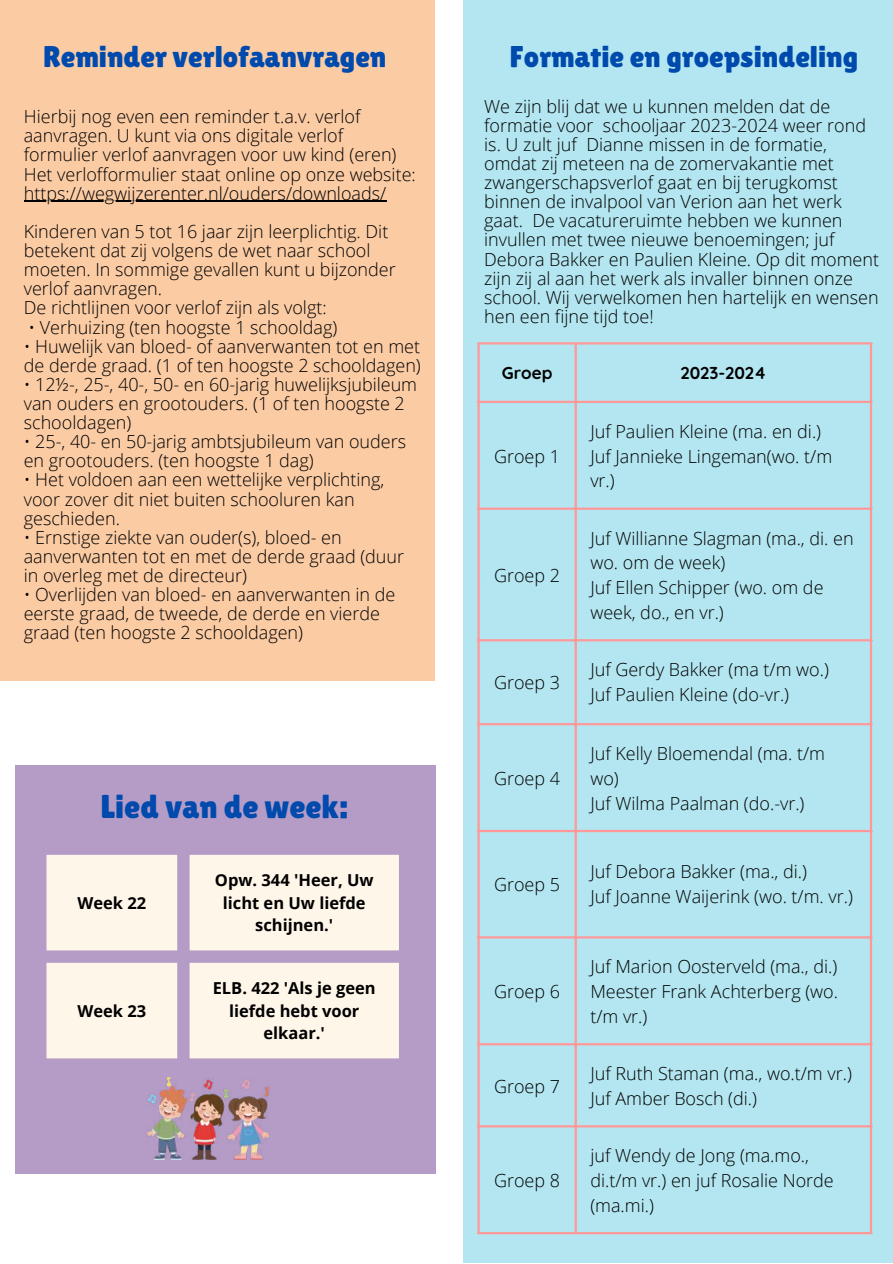
<style>
.page{position:relative;width:893px;height:1264px;background:#fff}
.page>*{position:absolute;margin:0;border:0;box-sizing:border-box;transform-origin:0 0}
.t1{font:33px "Lilita One";color:#004aad}
.t2{font:30px "Lilita One";color:#004aad}
.t3{font:300 18px/19px "Open Sans";color:#000}
.t4{font:700 17.1px "Quicksand";color:#000}
.t5{font:700 16.5px/22.5px "Open Sans";color:#000;text-align:center}
</style>
<div class="page">
<div style="left:15px;top:765px;width:420px;height:408px;background:#b59cc6"></div>
<svg style="left:46px;top:854px;width:353px;height:204px;background:#f7ede6"></svg>
<img style="left:148px;top:1077px;width:121px;height:82px">
<div style="left:1px;top:0;width:434px;height:680px;background:#fbcba4"></div>
<hr style="left:24px;top:201px;width:363px;height:1px;background:#000">
<div style="left:463px;top:0;width:429px;height:1262px;background:#b3e6f0"></div>
<hr style="left:477px;top:344px;width:2px;height:887px;background:#f99">
<hr style="left:574px;top:344px;width:2px;height:887px;background:#f99">
<hr style="left:869px;top:344px;width:3px;height:887px;background:#f99">
<hr style="left:477px;top:342px;width:395px;height:2px;background:#f99">
<hr style="left:477px;top:401px;width:395px;height:2px;background:#f99">
<hr style="left:477px;top:507px;width:395px;height:3px;background:#f99">
<hr style="left:477px;top:639px;width:395px;height:2px;background:#f99">
<hr style="left:477px;top:723px;width:395px;height:2px;background:#f99">
<hr style="left:477px;top:829px;width:395px;height:3px;background:#f99">
<hr style="left:477px;top:936px;width:395px;height:2px;background:#f99">
<hr style="left:477px;top:1043px;width:395px;height:2px;background:#f99">
<hr style="left:477px;top:1125px;width:395px;height:2px;background:#f99">
<hr style="left:477px;top:1231px;width:395px;height:3px;background:#f99">
<h2 class="t2" style="left:43px;top:39px;width:345px">Reminder verlofaanvragen</h2>
<p class="t3" style="left:24px;top:107px;width:393px">Hierbij nog even een reminder t.a.v. verlof aanvragen. U kunt via ons digitale verlof formulier verlof aanvragen voor uw kind (eren)<br>Het verlofformulier staat online op onze website: https://wegwijzerenter.nl/ouders/downloads/</p>
<p class="t3" style="left:24px;top:221px;width:373px">Kinderen van 5 tot 16 jaar zijn leerplichtig. Dit betekent dat zij volgens de wet naar school moeten. In sommige gevallen kunt u bijzonder verlof aanvragen.<br>De richtlijnen voor verlof zijn als volgt:</p>
<p class="t3" style="left:28px;top:317px;width:310px">• Verhuizing (ten hoogste 1 schooldag)</p>
<p class="t3" style="left:24px;top:336px;width:398px">• Huwelijk van bloed- of aanverwanten tot en met de derde graad. (1 of ten hoogste 2 schooldagen)</p>
<p class="t3" style="left:24px;top:374px;width:395px">• 12½-, 25-, 40-, 50- en 60-jarig huwelijksjubileum van ouders en grootouders. (1 of ten hoogste 2 schooldagen)</p>
<p class="t3" style="left:24px;top:432px;width:384px">• 25-, 40- en 50-jarig ambtsjubileum van ouders en grootouders. (ten hoogste 1 dag)</p>
<p class="t3" style="left:24px;top:470px;width:362px">• Het voldoen aan een wettelijke verplichting, voor zover dit niet buiten schooluren kan geschieden.</p>
<p class="t3" style="left:24px;top:527px;width:382px">• Ernstige ziekte van ouder(s), bloed- en aanverwanten tot en met de derde graad (duur in overleg met de directeur)</p>
<p class="t3" style="left:24px;top:584px;width:373px">• Overlijden van bloed- en aanverwanten in de eerste graad, de tweede, de derde en vierde graad (ten hoogste 2 schooldagen)</p>
<h1 class="t1" style="left:101px;top:787px;width:248px">Lied van de week:</h1>
<p class="t5" style="left:77px;top:891px;width:70px">Week 22</p>
<p class="t5" style="left:77px;top:999px;width:70px">Week 23</p>
<p class="t5" style="left:215px;top:868px;width:160px">Opw. 344 'Heer, Uw licht en Uw liefde schijnen.'</p>
<p class="t5" style="left:213px;top:976px;width:164px">ELB. 422 'Als je geen liefde hebt voor elkaar.'</p>
<h2 class="t2" style="left:510px;top:39px;width:350px">Formatie en groepsindeling</h2>
<p class="t3" style="left:484px;top:96px;width:396px">We zijn blij dat we u kunnen melden dat de formatie voor schooljaar 2023-2024 weer rond is. U zult juf Dianne missen in de formatie, omdat zij meteen na de zomervakantie met zwangerschapsverlof gaat en bij terugkomst binnen de invalpool van Verion aan het werk gaat. De vacatureruimte hebben we kunnen invullen met twee nieuwe benoemingen; juf Debora Bakker en Paulien Kleine. Op dit moment zijn zij al aan het werk als invaller binnen onze school. Wij verwelkomen hen hartelijk en wensen hen een fijne tijd toe!</p>
<p class="t4" style="left:502px;top:362px;width:52px">Groep</p>
<p class="t4" style="left:680px;top:362px;width:87px">2023-2024</p>
<p class="t3" style="left:494px;top:446px;width:67px">Groep 1</p>
<p class="t3" style="left:494px;top:565px;width:67px">Groep 2</p>
<p class="t3" style="left:494px;top:672px;width:67px">Groep 3</p>
<p class="t3" style="left:494px;top:768px;width:67px">Groep 4</p>
<p class="t3" style="left:494px;top:874px;width:67px">Groep 5</p>
<p class="t3" style="left:494px;top:981px;width:67px">Groep 6</p>
<p class="t3" style="left:494px;top:1076px;width:67px">Groep 7</p>
<p class="t3" style="left:494px;top:1170px;width:67px">Groep 8</p>
<p class="t3" style="left:590px;top:418px;width:243px;line-height:24.8px">Juf Paulien Kleine (ma. en di.)<br>Juf Jannieke Lingeman(wo. t/m vr.)</p>
<p class="t3" style="left:590px;top:525px;width:265px;line-height:24.8px">Juf Willianne Slagman (ma., di. en wo. om de week)<br>Juf Ellen Schipper (wo. om de week, do., en vr.)</p>
<p class="t3" style="left:590px;top:657px;width:240px;line-height:24.8px">Juf Gerdy Bakker (ma t/m wo.)<br>Juf Paulien Kleine (do-vr.)</p>
<p class="t3" style="left:590px;top:740px;width:236px;line-height:24.8px">Juf Kelly Bloemendal (ma. t/m wo)<br>Juf Wilma Paalman (do.-vr.)</p>
<p class="t3" style="left:590px;top:858px;width:264px;line-height:24.8px">Juf Debora Bakker (ma., di.)<br>Juf Joanne Waijerink (wo. t/m. vr.)</p>
<p class="t3" style="left:590px;top:954px;width:249px;line-height:24.8px;text-align:justify">Juf Marion Oosterveld (ma., di.)<br>Meester Frank Achterberg (wo. t/m vr.)</p>
<p class="t3" style="left:590px;top:1060px;width:263px;line-height:24.8px">Juf Ruth Staman (ma., wo.t/m vr.)<br>Juf Amber Bosch (di.)</p>
<p class="t3" style="left:590px;top:1142px;width:245px;line-height:24.8px">juf Wendy de Jong (ma.mo., di.t/m vr.) en juf Rosalie Norde (ma.mi.)</p>
</div>
